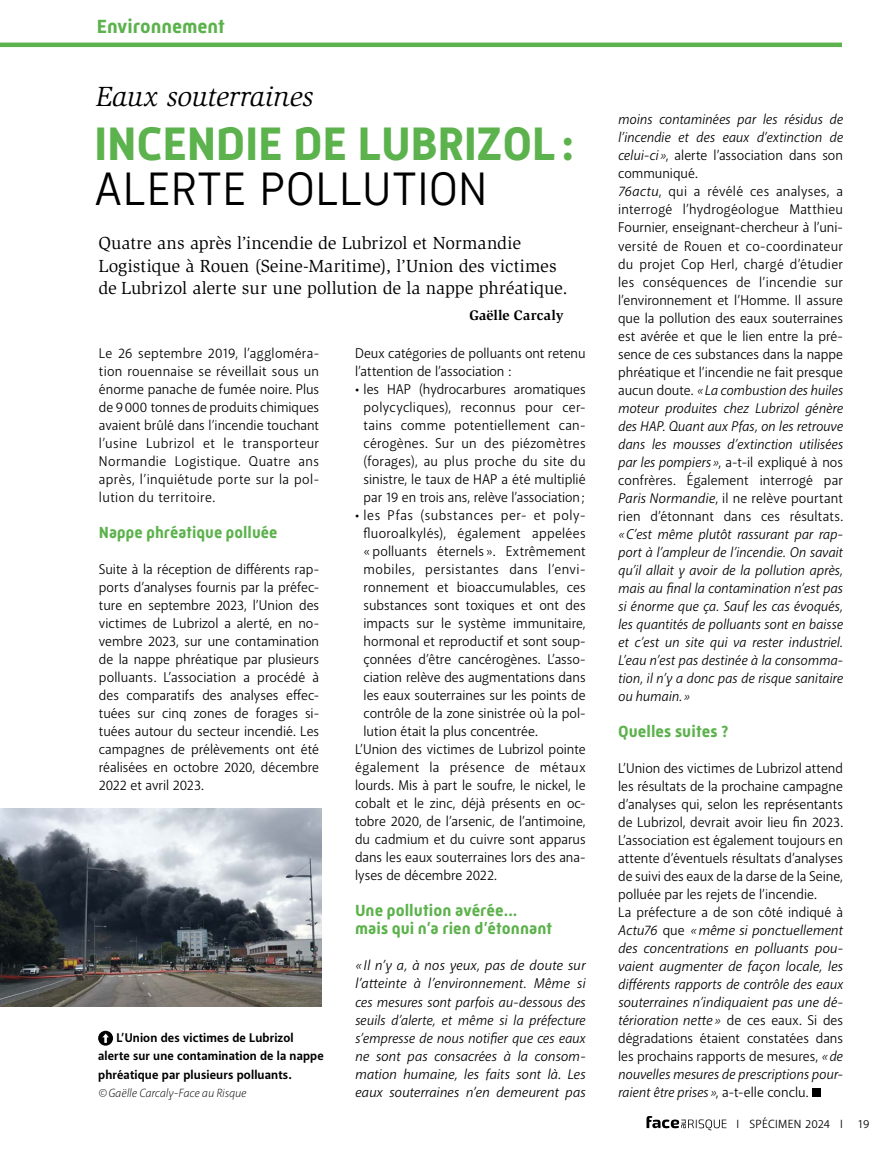
<style>
.page{position:relative;width:893px;height:1149px;background:#fff}
.page>*{position:absolute;margin:0;border:0;box-sizing:border-box;transform-origin:0 0}
.t1{font:700 48px "Mic 32 New";letter-spacing:-.01em;color:#5cb24c}
.t2{font:300 48px "Mic 32 New";letter-spacing:-.005em;color:#000}
.t3{font:italic 28.5px "Slimbach Std";letter-spacing:-.01em;color:#000}
.t4{font:700 19.5px "Mic 32 New";color:#5cb24c}
.t5{font:18px/22.5px "Slimbach Std";color:#000}
.t6{font:700 16.5px/18px "Mic 32 New";letter-spacing:.005em;color:#5cb24c}
.t7{font:14.25px/18px "Akagi Pro";letter-spacing:.005em;color:#000}
.t8{font:italic 14.25px/18px "Akagi Pro";color:#000;text-align:justify}
.t9{font:14.25px "Akagi Pro";letter-spacing:.03em;color:#000}
.t10{font:14.25px "Akagi Pro";letter-spacing:.045em;color:#000}
.t11{font:700 14.25px "Slimbach Std";letter-spacing:-.005em;color:#000}
.t12{font:700 12.75px/18px "Akagi Pro";letter-spacing:.01em;color:#000}
.t13{font:italic 300 12px "Akagi Pro";letter-spacing:.005em;color:#000}
.t14{font:12px "Akagi Pro";letter-spacing:.02em;color:#000}
.s1{font-size:15px}
.s2{font-style:italic}
</style>
<div class="page">
<img style="left:0;top:808px;width:322px;height:198px">
<div style="left:812px;top:1088px;width:8px;height:8px;background:#000"></div>
<svg style="left:98px;top:1030px;width:15px;height:15px"></svg>
<svg style="left:102px;top:1033px;width:7px;height:9px"></svg>
<svg style="left:646px;top:1116px;width:80px;height:14px"></svg>
<hr style="left:0;top:43px;width:842px;height:4px;background:#5cb24c">
<h3 class="t4" style="left:97px;top:15px;width:130px">Environnement</h3>
<h2 class="t3" style="left:96px;top:81px;width:219px">Eaux souterraines</h2>
<h1 class="t1" style="left:94px;top:116px;width:481px">INCENDIE DE LUBRIZOL:</h1>
<h1 class="t2" style="left:94px;top:162px;width:395px">ALERTE POLLUTION</h1>
<p class="t5" style="left:98px;top:232px;width:471px">Quatre ans après l’incendie de Lubrizol et Normandie<br>Logistique à Rouen (Seine-Maritime), l’Union des victimes de Lubrizol alerte sur une pollution de la nappe phréatique.</p>
<p class="t7" style="left:99px;top:344px;width:222px;text-align:justify">Le 26 septembre 2019, l’aggloméra&shy;tion rouennaise se réveillait sous un énorme panache de fumée noire. Plus de 9 000 tonnes de produits chimiques avaient brûlé dans l’incendie touchant l’usine Lubrizol et le transporteur Normandie Logistique. Quatre ans après, l’inquiétude porte sur la pol&shy;lution du territoire.</p>
<p class="t6" style="left:99px;top:523px;width:180px">Nappe phréatique polluée</p>
<p class="t7" style="left:99px;top:560px;width:222px;text-align:justify">Suite à la réception de différents rap&shy;ports d’analyses fournis par la préfec&shy;ture en septembre 2023, l’Union des victimes de Lubrizol a alerté, en no&shy;vembre 2023, sur une contamination de la nappe phréatique par plusieurs polluants. L’association a procédé à des comparatifs des analyses effec&shy;tuées sur cinq zones de forages si&shy;tuées autour du secteur incendié. Les campagnes de prélèvements ont été réalisées en octobre 2020, décembre 2022 et avril 2023.</p>
<p class="t12" style="left:98px;top:1029px;width:227px;text-indent:18px">L’Union des victimes de Lubrizol alerte sur une contamination de la nappe phréatique par plusieurs polluants.</p>
<p class="t13" style="left:98px;top:1084px;width:150px">© Gaëlle Carcaly-Face au Risque</p>
<p class="t11" style="left:469px;top:307px;width:96px">Gaëlle Carcaly</p>
<p class="t7" style="left:355px;top:344px;width:232px">Deux catégories de polluants ont retenu l’attention de l’association :</p>
<p class="t7" style="left:355px;top:380px;width:232px;text-align:center"><span class="s1">•</span> les HAP (hydrocarbures aromatiques polycycliques), reconnus pour cer&shy;tains comme potentiellement can&shy;cérogènes. Sur un des piézomètres (forages), au plus proche du site du sinistre, le taux de HAP a été multiplié par 19 en trois ans, relève l’association ;</p>
<p class="t10" style="left:355px;top:506px;width:232px"><span class="s1">•</span> les Pfas (substances per- et poly-</p>
<p class="t7" style="left:364px;top:524px;width:224px">fluoroalkylés), également appelées</p>
<p class="t7" style="left:364px;top:542px;width:224px">« polluants éternels ». Extrêmement</p>
<p class="t9" style="left:364px;top:560px;width:224px">mobiles, persistantes dans l’envi-</p>
<p class="t7" style="left:364px;top:578px;width:224px">ronnement et bioaccumulables, ces</p>
<p class="t7" style="left:364px;top:596px;width:224px">substances sont toxiques et ont des</p>
<p class="t7" style="left:364px;top:614px;width:224px">impacts sur le système immunitaire,</p>
<p class="t7" style="left:364px;top:632px;width:224px">hormonal et reproductif et sont soup-</p>
<p class="t7" style="left:364px;top:650px;width:224px">çonnées d’être cancérogènes. L’asso-</p>
<p class="t7" style="left:364px;top:668px;width:224px">ciation relève des augmentations dans</p>
<p class="t7" style="left:364px;top:686px;width:224px">les eaux souterraines sur les points de</p>
<p class="t7" style="left:364px;top:704px;width:224px">contrôle de la zone sinistrée où la pol-</p>
<p class="t7" style="left:364px;top:722px;width:176px">lution était la plus concentrée.</p>
<p class="t7" style="left:355px;top:740px;width:232px">L’Union des victimes de Lubrizol pointe</p>
<p class="t9" style="left:355px;top:758px;width:232px">également la présence de métaux</p>
<p class="t7" style="left:355px;top:776px;width:232px">lourds. Mis à part le soufre, le nickel, le</p>
<p class="t7" style="left:355px;top:794px;width:232px">cobalt et le zinc, déjà présents en oc-</p>
<p class="t7" style="left:355px;top:812px;width:232px">tobre 2020, de l’arsenic, de l’antimoine,</p>
<p class="t7" style="left:355px;top:830px;width:232px">du cadmium et du cuivre sont apparus</p>
<p class="t7" style="left:355px;top:848px;width:232px">dans les eaux souterraines lors des ana-</p>
<p class="t7" style="left:355px;top:866px;width:143px">lyses de décembre 2022.</p>
<p class="t6" style="left:355px;top:901px;width:198px">Une pollution avérée... mais qui n’a rien d’étonnant</p>
<p class="t8" style="left:355px;top:956px;width:232px">« Il n’y a, à nos yeux, pas de doute sur l’atteinte à l’environnement. Même si ces mesures sont parfois au-dessous des seuils d’alerte, et même si la préfecture s’empresse de nous notifier que ces eaux ne sont pas consacrées à la consom&shy;mation humaine, les faits sont là. Les eaux souterraines n’en demeurent pas</p>
<p class="t7" style="left:618px;top:111px;width:226px"><span class="s2">moins contaminées par les résidus de l’incendie et des eaux d’extinction de celui-ci »</span>, alerte l’association dans son communiqué.<br><span class="s2">76actu</span>, qui a révélé ces analyses, a interrogé l’hydrogéologue Matthieu Fournier, enseignant-chercheur à l’uni&shy;versité de Rouen et co-coordinateur du projet Cop Herl, chargé d’étudier les conséquences de l’incendie sur l’environnement et l’Homme. Il assure que la pollution des eaux souterraines est avérée et que le lien entre la pré&shy;sence de ces substances dans la nappe phréatique et l’incendie ne fait presque aucun doute. <span class="s2">« La combustion des huiles moteur produites chez Lubrizol génère des HAP. Quant aux Pfas, on les retrouve dans les mousses d’extinction utilisées par les pompiers »</span>, a-t-il expliqué à nos confrères. Également interrogé par <span class="s2">Paris Normandie</span>, il ne relève pourtant rien d’étonnant dans ces résultats.</p>
<p class="t8" style="left:618px;top:525px;width:226px">« C’est même plutôt rassurant par rap&shy;port à l’ampleur de l’incendie. On savait qu’il allait y avoir de la pollution après, mais au final la contamination n’est pas si énorme que ça. Sauf les cas évoqués, les quantités de polluants sont en baisse et c’est un site qui va rester industriel.<br>L’eau n’est pas destinée à la consomma&shy;tion, il n’y a donc pas de risque sanitaire ou humain. »</p>
<p class="t6" style="left:618px;top:722px;width:112px">Quelles suites ?</p>
<p class="t7" style="left:618px;top:759px;width:226px">L’Union des victimes de Lubrizol attend les résultats de la prochaine campagne d’analyses qui, selon les représentants de Lubrizol, devrait avoir lieu fin 2023.<br>L’association est également toujours en attente d’éventuels résultats d’analyses de suivi des eaux de la darse de la Seine, polluée par les rejets de l’incendie.<br>La préfecture a de son côté indiqué à <span class="s2">Actu76</span> que <span class="s2">« même si ponctuellement des concentrations en polluants pou&shy;vaient augmenter de façon locale, les différents rapports de contrôle des eaux souterraines n’indiquaient pas une dé&shy;térioration nette »</span> de ces eaux. Si des dégradations étaient constatées dans les prochains rapports de mesures, <span class="s2">« de nouvelles mesures de prescriptions pour&shy;raient être prises »</span>, a-t-elle conclu.</p>
<p class="t14" style="left:737px;top:1115px;width:134px">I SPÉCIMEN 2024 I 19</p>
</div>
